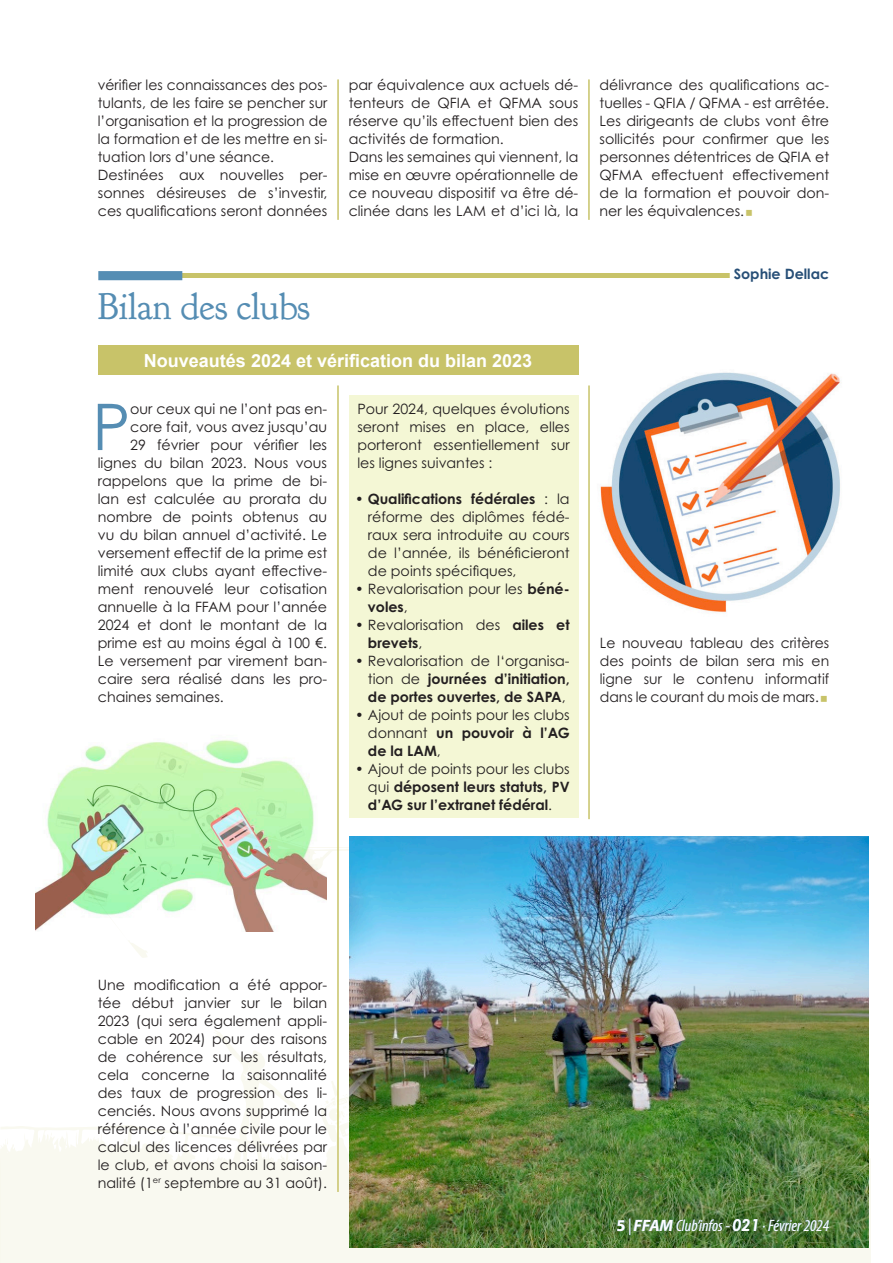
<style>
.page{position:relative;width:893px;height:1263px;background:#fff}
.page>*{position:absolute;margin:0;border:0;box-sizing:border-box;transform-origin:0 0}
.standard_lettrine{font:64.35px "Century Gothic Pro";color:#558db3}
.TITRE_CGFFAM{font:37.5px "Goudy Bookletter 1911";color:#558db3}
.TITRE_CG_sous-titre{font:700 18px "Arial";color:#fff}
.t1{font:italic condensed 16.5px "Myriad Pro";color:#fff}
.standard_avec_fond_jaune{font:14.25px/18px "Century Gothic Pro";color:#231f20;text-align:justify}
.standard_lettrine-2{font:14.25px "Century Gothic Pro";color:#231f20}
.t2{font:700 14.25px/18px "Century Gothic Pro";color:#231f20;text-align:justify}
.signature_plus{font:700 14.25px "Century Gothic Pro";color:#274f77}
.s1{font-weight:700}
.s2{font-weight:400}
.s3{font-weight:700;font-style:normal;font-stretch:normal;color:#558db3}
.s4{color:#558db3}
.s5{font-weight:700;font-stretch:normal;color:#558db3}
.s6{font-family:"Century Gothic Pro";font-weight:700;font-stretch:normal;color:#558db3}
</style>
<div class="page">
<svg style="left:0;top:825px;width:871px;height:438px"></svg>
<hr style="left:338px;top:80px;width:1px;height:140px;background:#c8c369">
<hr style="left:589px;top:80px;width:1px;height:140px;background:#c8c369">
<img style="left:600px;top:372px;width:241px;height:242px">
<img style="left:35px;top:739px;width:291px;height:193px">
<hr style="left:102px;top:274px;width:723px;height:4px;background:#c8c369">
<div style="left:98px;top:271px;width:84px;height:9px;background:#558db3"></div>
<div style="left:730px;top:267px;width:99px;height:15px;background:#fff"></div>
<div style="left:349px;top:395px;width:229px;height:94px;background:#f4f7d5"></div>
<div style="left:349px;top:485px;width:229px;height:99px;background:#f4f7d5"></div>
<div style="left:349px;top:579px;width:229px;height:41px;background:#f4f7d5"></div>
<div style="left:349px;top:615px;width:229px;height:41px;background:#f4f7d5"></div>
<div style="left:349px;top:651px;width:229px;height:59px;background:#f4f7d5"></div>
<div style="left:349px;top:705px;width:229px;height:59px;background:#f4f7d5"></div>
<div style="left:349px;top:759px;width:229px;height:59px;background:#f4f7d5"></div>
<hr style="left:338px;top:386px;width:1px;height:806px;background:#c8c369">
<hr style="left:589px;top:386px;width:1px;height:433px;background:#c8c369">
<div style="left:98px;top:345px;width:480px;height:30px;background:#c8c369"></div>
<img style="left:349px;top:836px;width:519px;height:411px">
<p class="standard_avec_fond_jaune" style="left:98px;top:76px;width:231px">vérifier les connaissances des pos&shy;tulants, de les faire se pencher sur l’organisation et la progression de la formation et de les mettre en si&shy;tuation lors d’une séance.</p>
<p class="standard_avec_fond_jaune" style="left:98px;top:166px;width:231px">Destinées aux nouvelles per&shy;sonnes désireuses de s’investir, ces qualifications seront données</p>
<p class="standard_avec_fond_jaune" style="left:349px;top:76px;width:231px">par équivalence aux actuels dé&shy;tenteurs de QFIA et QFMA sous réserve qu’ils effectuent bien des activités de formation.</p>
<p class="standard_avec_fond_jaune" style="left:349px;top:148px;width:231px">Dans les semaines qui viennent, la mise en œuvre opérationnelle de ce nouveau dispositif va être dé&shy;clinée dans les LAM et d’ici là, la</p>
<p class="TITRE_CGFFAM" style="left:98px;top:283px;width:214px">Bilan des clubs</p>
<p class="TITRE_CG_sous-titre" style="left:144px;top:349px;width:390px">Nouveautés 2024 et vérification du bilan 2023</p>
<p class="standard_lettrine" style="left:92px;top:388px;width:40px">P</p>
<p class="standard_lettrine-2" style="left:130px;top:400px;width:198px">our ceux qui ne l’ont pas en-</p>
<p class="standard_lettrine-2" style="left:130px;top:418px;width:198px">core fait, vous avez jusqu’au</p>
<p class="standard_lettrine-2" style="left:130px;top:436px;width:198px">29 février pour vérifier les</p>
<p class="standard_lettrine-2" style="left:98px;top:454px;width:231px">lignes du bilan 2023. Nous vous</p>
<p class="standard_lettrine-2" style="left:98px;top:472px;width:231px">rappelons que la prime de bi-</p>
<p class="standard_lettrine-2" style="left:98px;top:490px;width:231px">lan est calculée au prorata du</p>
<p class="standard_lettrine-2" style="left:98px;top:508px;width:231px">nombre de points obtenus au</p>
<p class="standard_lettrine-2" style="left:98px;top:526px;width:231px">vu du bilan annuel d’activité. Le</p>
<p class="standard_lettrine-2" style="left:98px;top:544px;width:231px">versement effectif de la prime est</p>
<p class="standard_lettrine-2" style="left:98px;top:562px;width:231px">limité aux clubs ayant effective-</p>
<p class="standard_lettrine-2" style="left:98px;top:580px;width:231px">ment renouvelé leur cotisation</p>
<p class="standard_lettrine-2" style="left:98px;top:598px;width:231px">annuelle à la FFAM pour l’année</p>
<p class="standard_lettrine-2" style="left:98px;top:616px;width:231px">2024 et dont le montant de la</p>
<p class="standard_lettrine-2" style="left:98px;top:634px;width:231px">prime est au moins égal à 100 €.</p>
<p class="standard_lettrine-2" style="left:98px;top:652px;width:231px">Le versement par virement ban-</p>
<p class="standard_lettrine-2" style="left:98px;top:670px;width:231px">caire sera réalisé dans les pro-</p>
<p class="standard_lettrine-2" style="left:98px;top:688px;width:128px">chaines semaines.</p>
<p class="standard_avec_fond_jaune" style="left:357px;top:400px;width:214px">Pour 2024, quelques évolutions seront mises en place, elles porteront essentiellement sur les lignes suivantes :</p>
<p class="standard_avec_fond_jaune" style="left:368px;top:490px;width:203px;text-indent:-13px"><span class="s1">• Qualifications fédérales</span> : la réforme des diplômes fédé&shy;raux sera introduite au cours de l’année, ils bénéficieront de points spécifiques,</p>
<p class="standard_avec_fond_jaune" style="left:368px;top:580px;width:203px;text-indent:-13px">• Revalorisation pour les <span class="s1">béné&shy;voles</span>,</p>
<p class="standard_avec_fond_jaune" style="left:368px;top:616px;width:203px;text-indent:-13px">• Revalorisation des <span class="s1">ailes et brevets</span>,</p>
<p class="t2" style="left:368px;top:652px;width:203px;text-indent:-13px"><span class="s2">• Revalorisation de l‘organisa&shy;tion de</span> journées d’initiation, de portes ouvertes, de SAPA<span class="s2">,</span></p>
<p class="standard_avec_fond_jaune" style="left:368px;top:706px;width:203px;text-indent:-13px">• Ajout de points pour les clubs donnant <span class="s1">un pouvoir à l’AG de la LAM</span>,</p>
<p class="t2" style="left:368px;top:760px;width:203px;text-indent:-13px"><span class="s2">• Ajout de points pour les clubs qui</span> déposent leurs statuts, PV d’AG sur l’extranet fédéral<span class="s2">.</span></p>
<p class="standard_avec_fond_jaune" style="left:600px;top:76px;width:231px">délivrance des qualifications ac&shy;tuelles - QFIA / QFMA - est arrêtée.</p>
<p class="standard_avec_fond_jaune" style="left:600px;top:112px;width:231px">Les dirigeants de clubs vont être sollicités pour confirmer que les personnes détentrices de QFIA et QFMA effectuent effectivement de la formation et pouvoir don&shy;ner les équivalences.</p>
<p class="signature_plus" style="left:734px;top:265px;width:97px">Sophie Dellac</p>
<p class="standard_avec_fond_jaune" style="left:600px;top:634px;width:231px">Le nouveau tableau des critères des points de bilan sera mis en ligne sur le contenu informatif dans le courant du mois de mars.</p>
<p class="standard_avec_fond_jaune" style="left:98px;top:976px;width:231px">Une modification a été appor&shy;tée début janvier sur le bilan 2023 (qui sera également appli&shy;cable en 2024) pour des raisons de cohérence sur les résultats, cela concerne la saisonnalité des taux de progression des li&shy;cenciés. Nous avons supprimé la référence à l’année civile pour le calcul des licences délivrées par le club, et avons choisi la saison&shy;nalité (1<sup>er</sup> septembre au 31 août).</p>
<p class="t1" style="left:616px;top:1216px;width:214px"><span class="s3">5</span> <span class="s4">|</span> <span class="s5">FFAM</span> Club’infos - <span class="s6">021</span>· Février 2024</p>
</div>
